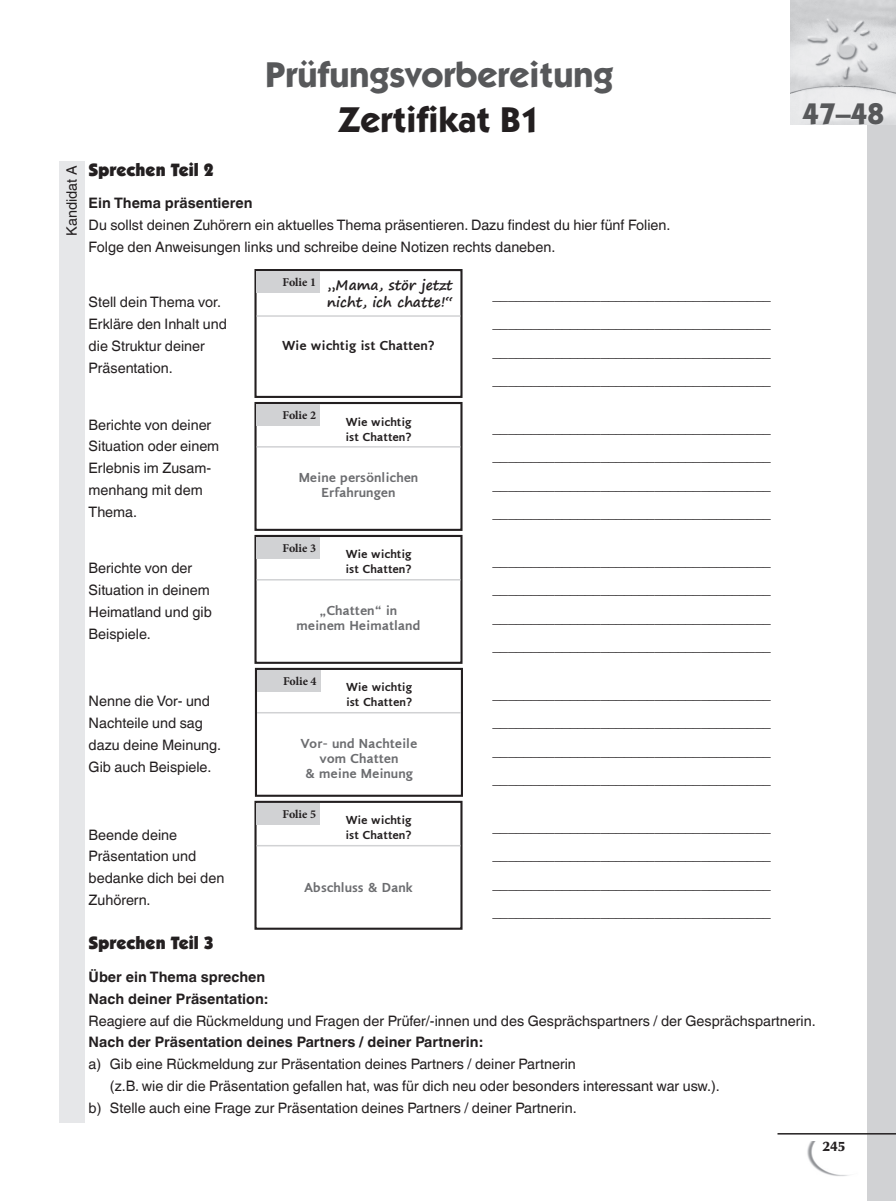
<style>
.page{position:relative;width:896px;height:1201px;background:#fff}
.page>*{position:absolute;margin:0;border:0;box-sizing:border-box;transform-origin:0 0}
.t1{font:700 36px "Itc Kabel";color:#57585a}
.t2{font:700 36px "Itc Kabel";color:#231f20}
.t3{font:700 30px "Itc Kabel";color:#57585a}
.t4{font:900 18px "Itc Kabel";color:#231f20}
._01-Bodytext{font:14.4px/21.9px "Helvetica Linotype";color:#231f20}
._01-Bodytext-2{font:700 14.4px "Helvetica Linotype";color:#231f20}
.t5{font:700 14.25px "UB Optima";color:#231f20}
.t6{font:700 13.8px/16.5px "Segoe Print";color:#231f20}
.t7{font:700 13.5px "PF Diplomat Sans";color:#6c6d70}
.t8{font:700 13.5px "PF Diplomat Sans";color:#231f20}
.t9{font:700 12px "PF Diplomat Sans";color:#231f20}
.t10{font:700 12px "Minion Pro";color:#231f20}
</style>
<div class="page">
<img style="left:807px;top:1141px;width:42px;height:35px">
<div style="left:867px;top:4px;width:29px;height:1196px;background:#d1d2d4"></div>
<img style="left:790px;top:0;width:106px;height:124px">
<hr style="left:777px;top:1132px;width:119px;height:2px;background:#231f20">
<div style="left:254px;top:269px;width:209px;height:129px;border:2px solid #231f20"></div>
<div style="left:254px;top:402px;width:209px;height:129px;border:2px solid #231f20"></div>
<div style="left:254px;top:535px;width:209px;height:128px;border:2px solid #231f20"></div>
<div style="left:255px;top:667px;width:208px;height:129px;border:2px solid #231f20"></div>
<div style="left:254px;top:800px;width:209px;height:129px;border:2px solid #231f20"></div>
<div style="left:257px;top:271px;width:63px;height:21px;background:#d1d2d4"></div>
<div style="left:257px;top:404px;width:63px;height:21px;background:#d1d2d4"></div>
<div style="left:257px;top:537px;width:63px;height:21px;background:#d1d2d4"></div>
<div style="left:257px;top:670px;width:64px;height:21px;background:#d1d2d4"></div>
<div style="left:257px;top:802px;width:63px;height:22px;background:#d1d2d4"></div>
<hr style="left:257px;top:315px;width:203px;height:2px;background:#d1d2d4">
<hr style="left:257px;top:446px;width:203px;height:1px;background:#d1d2d4">
<hr style="left:257px;top:579px;width:203px;height:1px;background:#d1d2d4">
<hr style="left:257px;top:712px;width:204px;height:1px;background:#d1d2d4">
<hr style="left:257px;top:844px;width:203px;height:2px;background:#d1d2d4">
<div style="left:59px;top:162px;width:25px;height:960px;background:#e6e7e9"></div>
<h1 class="t1" style="left:265px;top:52px;width:350px">Prüfungsvorbereitung</h1>
<h1 class="t2" style="left:338px;top:97px;width:204px">Zertifikat B1</h1>
<p class="t3" style="left:802px;top:95px;width:83px">47–48</p>
<p class="_01-Bodytext" style="left:61px;top:236px;width:72px;rotate:-90deg">Kandidat A</p>
<p class="t4" style="left:89px;top:159px;width:127px">Sprechen Teil 2</p>
<p class="_01-Bodytext-2" style="left:89px;top:195px;width:165px">Ein Thema präsentieren</p>
<p class="_01-Bodytext" style="left:89px;top:214px;width:583px">Du sollst deinen Zuhörern ein aktuelles Thema präsentieren. Dazu findest du hier fünf Folien.</p>
<p class="_01-Bodytext" style="left:89px;top:236px;width:468px">Folge den Anweisungen links und schreibe deine Notizen rechts daneben.</p>
<p class="t10" style="left:283px;top:274px;width:35px">Folie 1</p>
<p class="t6" style="left:327px;top:276px;width:128px">„Mama, stör jetzt nicht, ich chatte!“</p>
<p class="_01-Bodytext" style="left:89px;top:291px;width:140px">Stell dein Thema vor.<br>Erkläre den Inhalt und die Struktur deiner<br>Präsentation.</p>
<p class="_01-Bodytext" style="left:493px;top:284px;width:280px">____________________________________</p>
<p class="_01-Bodytext" style="left:493px;top:312px;width:280px">____________________________________</p>
<p class="_01-Bodytext" style="left:493px;top:341px;width:280px">____________________________________</p>
<p class="_01-Bodytext" style="left:493px;top:369px;width:280px">____________________________________</p>
<p class="t8" style="left:282px;top:337px;width:154px">Wie wichtig ist Chatten?</p>
<p class="_01-Bodytext" style="left:89px;top:413px;width:132px">Berichte von deiner<br>Situation oder einem<br>Erlebnis im Zusam&shy;menhang mit dem<br>Thema.</p>
<p class="t10" style="left:283px;top:407px;width:35px">Folie 2</p>
<p class="t9" style="left:346px;top:415px;width:67px">Wie wichtig</p>
<p class="t9" style="left:346px;top:430px;width:68px">ist Chatten?</p>
<p class="t7" style="left:299px;top:470px;width:121px">Meine persönlichen</p>
<p class="t7" style="left:322px;top:485px;width:75px">Erfahrungen</p>
<p class="_01-Bodytext" style="left:493px;top:417px;width:280px">____________________________________</p>
<p class="_01-Bodytext" style="left:493px;top:445px;width:280px">____________________________________</p>
<p class="_01-Bodytext" style="left:493px;top:474px;width:280px">____________________________________</p>
<p class="_01-Bodytext" style="left:493px;top:502px;width:280px">____________________________________</p>
<p class="t10" style="left:283px;top:539px;width:35px">Folie 3</p>
<p class="t9" style="left:346px;top:548px;width:67px">Wie wichtig</p>
<p class="t9" style="left:346px;top:563px;width:68px">ist Chatten?</p>
<p class="_01-Bodytext" style="left:89px;top:557px;width:125px">Berichte von der<br>Situation in deinem<br>Heimatland und gib<br>Beispiele.</p>
<p class="_01-Bodytext" style="left:493px;top:549px;width:280px">____________________________________</p>
<p class="_01-Bodytext" style="left:493px;top:578px;width:280px">____________________________________</p>
<p class="_01-Bodytext" style="left:493px;top:606px;width:280px">____________________________________</p>
<p class="_01-Bodytext" style="left:493px;top:635px;width:280px">____________________________________</p>
<p class="t7" style="left:320px;top:611px;width:8px">”</p>
<p class="t7" style="left:326px;top:603px;width:72px">Chatten“ in</p>
<p class="t7" style="left:297px;top:618px;width:125px">meinem Heimatland</p>
<p class="_01-Bodytext" style="left:89px;top:690px;width:134px">Nenne die Vor- und<br>Nachteile und sag dazu deine Meinung.</p>
<p class="_01-Bodytext" style="left:89px;top:756px;width:124px">Gib auch Beispiele.</p>
<p class="t10" style="left:283px;top:672px;width:35px">Folie 4</p>
<p class="t9" style="left:346px;top:680px;width:67px">Wie wichtig</p>
<p class="t9" style="left:346px;top:695px;width:68px">ist Chatten?</p>
<p class="t7" style="left:301px;top:736px;width:118px">Vor- und Nachteile</p>
<p class="t7" style="left:319px;top:751px;width:81px">vom Chatten</p>
<p class="t7" style="left:305px;top:766px;width:109px">&amp; meine Meinung</p>
<p class="_01-Bodytext" style="left:493px;top:682px;width:280px">____________________________________</p>
<p class="_01-Bodytext" style="left:493px;top:711px;width:280px">____________________________________</p>
<p class="_01-Bodytext" style="left:493px;top:739px;width:280px">____________________________________</p>
<p class="_01-Bodytext" style="left:493px;top:768px;width:280px">____________________________________</p>
<p class="t10" style="left:283px;top:805px;width:35px">Folie 5</p>
<p class="t9" style="left:346px;top:813px;width:67px">Wie wichtig</p>
<p class="t9" style="left:346px;top:828px;width:68px">ist Chatten?</p>
<p class="_01-Bodytext" style="left:89px;top:823px;width:137px">Beende deine<br>Präsentation und bedanke dich bei den<br>Zuhörern.</p>
<p class="_01-Bodytext" style="left:493px;top:815px;width:280px">____________________________________</p>
<p class="_01-Bodytext" style="left:493px;top:844px;width:280px">____________________________________</p>
<p class="_01-Bodytext" style="left:493px;top:872px;width:280px">____________________________________</p>
<p class="_01-Bodytext" style="left:493px;top:901px;width:280px">____________________________________</p>
<p class="t7" style="left:304px;top:880px;width:110px">Abschluss &amp; Dank</p>
<p class="t4" style="left:89px;top:932px;width:127px">Sprechen Teil 3</p>
<p class="_01-Bodytext-2" style="left:89px;top:968px;width:178px">Über ein Thema sprechen</p>
<p class="_01-Bodytext-2" style="left:89px;top:990px;width:181px">Nach deiner Präsentation:</p>
<p class="_01-Bodytext" style="left:89px;top:1009px;width:729px">Reagiere auf die Rückmeldung und Fragen der Prüfer/-innen und des Gesprächspartners / der Gesprächspartnerin.</p>
<p class="_01-Bodytext-2" style="left:89px;top:1033px;width:396px">Nach der Präsentation deines Partners / deiner Partnerin:</p>
<p class="_01-Bodytext" style="left:110px;top:1053px;width:612px;text-indent:-21px">a) Gib eine Rückmeldung zur Präsentation deines Partners / deiner Partnerin<br>(z.B. wie dir die Präsentation gefallen hat, was für dich neu oder besonders interessant war usw.).</p>
<p class="_01-Bodytext" style="left:89px;top:1097px;width:490px">b) Stelle auch eine Frage zur Präsentation deines Partners / deiner Partnerin.</p>
<p class="t5" style="left:822px;top:1137px;width:25px">245</p>
</div>
